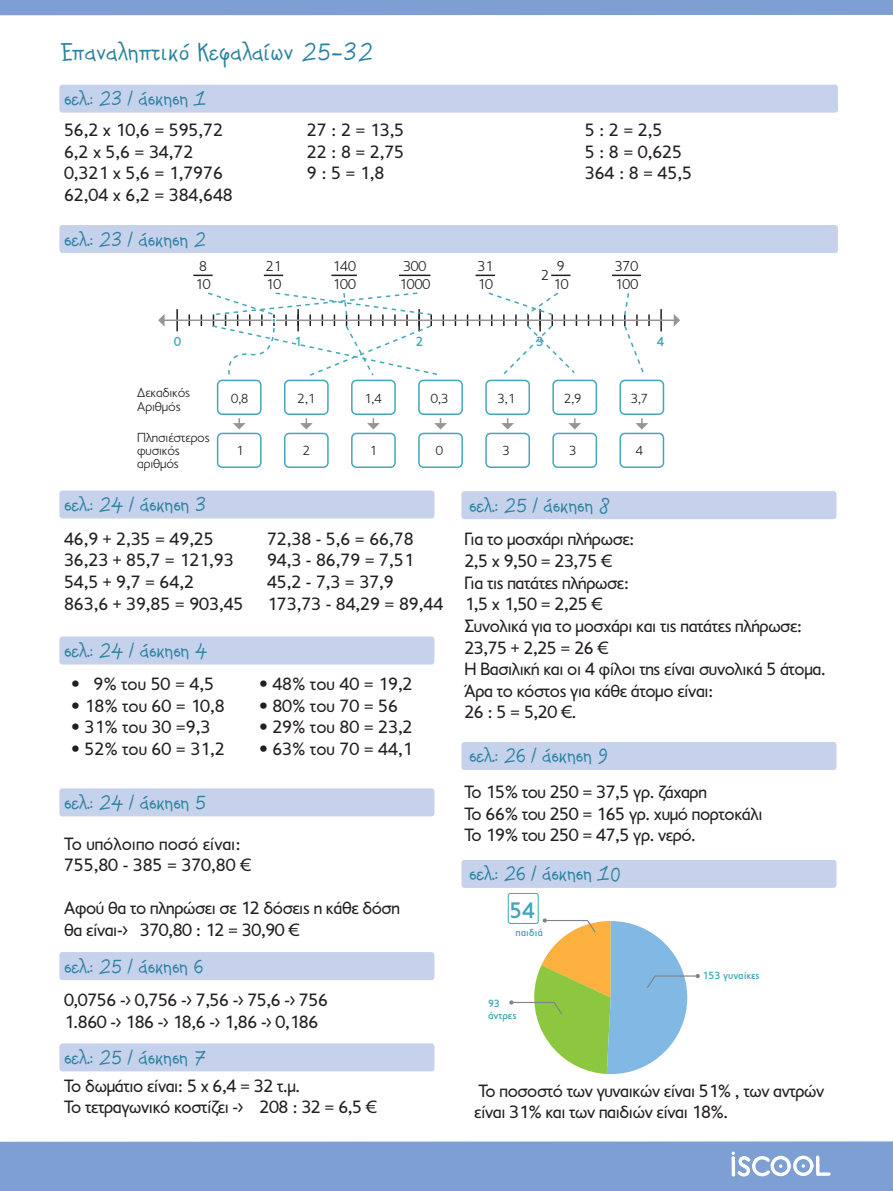
<style>
.page{position:relative;width:893px;height:1191px;background:#fff}
.page>*{position:absolute;margin:0;border:0;box-sizing:border-box;transform-origin:0 0}
.t1{font:27px "PF Kids Pro Grade Five";letter-spacing:.02em;color:#2b81a0}
.t2{font:500 22.65px "PF Transport";color:#41a8b9}
.t3{font:21.6px "PF Kids Pro Grade Five";color:#2b81a0}
.t4{font:18px/21.6px "PF Transport";letter-spacing:-.02em;color:#231f20}
.t5{font:18px/21.6px "PF Transport";color:#231f20}
.t6{font:300 14.4px/17.7px "PF Transport";color:#231f20}
.t7{font:300 13.35px/13.4px "PF Transport";letter-spacing:-.01em;color:#231f20}
.t8{font:500 13.35px "PF Transport";color:#41a8b9}
.t9{font:500 10.5px/12.8px "PF Transport";color:#41a8b9}
</style>
<div class="page">
<div style="left:0;top:1141px;width:893px;height:50px;background:#7d9fd3"></div>
<svg style="left:731px;top:1151px;width:100px;height:26px"></svg>
<div style="left:0;top:0;width:893px;height:15px;background:#7d9fd3"></div>
<div style="left:59px;top:85px;width:779px;height:28px;background:#c6d2ec;border-radius:3px"></div>
<div style="left:59px;top:225px;width:779px;height:28px;background:#c6d2ec;border-radius:3px"></div>
<div style="left:59px;top:490px;width:375px;height:28px;background:#c6d2ec;border-radius:3px"></div>
<div style="left:461px;top:491px;width:375px;height:28px;background:#c6d2ec;border-radius:3px"></div>
<div style="left:461px;top:742px;width:375px;height:28px;background:#c6d2ec;border-radius:3px"></div>
<div style="left:461px;top:860px;width:375px;height:28px;background:#c6d2ec;border-radius:3px"></div>
<svg style="left:193px;top:275px;width:20px;height:1px"></svg>
<svg style="left:264px;top:275px;width:19px;height:1px"></svg>
<svg style="left:331px;top:275px;width:26px;height:1px"></svg>
<hr style="left:399px;top:275px;width:31px;height:1px;background:#231f20">
<svg style="left:476px;top:275px;width:19px;height:1px"></svg>
<svg style="left:551px;top:275px;width:19px;height:1px"></svg>
<svg style="left:612px;top:275px;width:29px;height:1px"></svg>
<div style="left:217px;top:380px;width:45px;height:35px;border:2px solid #41a8b9;border-radius:5px"></div>
<div style="left:217px;top:433px;width:45px;height:35px;border:2px solid #41a8b9;border-radius:5px"></div>
<svg style="left:233px;top:418px;width:13px;height:11px"></svg>
<div style="left:284px;top:380px;width:45px;height:35px;border:2px solid #41a8b9;border-radius:5px"></div>
<div style="left:284px;top:433px;width:45px;height:35px;border:2px solid #41a8b9;border-radius:5px"></div>
<svg style="left:300px;top:418px;width:13px;height:11px"></svg>
<div style="left:351px;top:380px;width:45px;height:35px;border:2px solid #41a8b9;border-radius:5px"></div>
<div style="left:351px;top:433px;width:45px;height:35px;border:2px solid #41a8b9;border-radius:5px"></div>
<svg style="left:367px;top:418px;width:13px;height:11px"></svg>
<div style="left:418px;top:380px;width:45px;height:35px;border:2px solid #41a8b9;border-radius:5px"></div>
<div style="left:418px;top:433px;width:45px;height:35px;border:2px solid #41a8b9;border-radius:5px"></div>
<svg style="left:434px;top:418px;width:13px;height:11px"></svg>
<div style="left:485px;top:380px;width:45px;height:35px;border:2px solid #41a8b9;border-radius:5px"></div>
<div style="left:485px;top:433px;width:45px;height:35px;border:2px solid #41a8b9;border-radius:5px"></div>
<svg style="left:501px;top:418px;width:13px;height:11px"></svg>
<div style="left:552px;top:380px;width:45px;height:35px;border:2px solid #41a8b9;border-radius:5px"></div>
<div style="left:552px;top:433px;width:45px;height:35px;border:2px solid #41a8b9;border-radius:5px"></div>
<svg style="left:568px;top:418px;width:13px;height:11px"></svg>
<div style="left:619px;top:380px;width:45px;height:35px;border:2px solid #41a8b9;border-radius:5px"></div>
<div style="left:619px;top:433px;width:45px;height:35px;border:2px solid #41a8b9;border-radius:5px"></div>
<svg style="left:635px;top:418px;width:13px;height:11px"></svg>
<hr style="left:176px;top:309px;width:2px;height:22px;background:#231f20">
<hr style="left:660px;top:309px;width:2px;height:22px;background:#231f20">
<hr style="left:164px;top:319px;width:511px;height:2px;background:#939598">
<svg style="left:158px;top:314px;width:7px;height:13px"></svg>
<svg style="left:674px;top:314px;width:6px;height:12px"></svg>
<svg style="left:201px;top:292px;width:243px;height:84px"></svg>
<svg style="left:487px;top:292px;width:90px;height:83px"></svg>
<svg style="left:623px;top:293px;width:27px;height:80px"></svg>
<div style="left:59px;top:636px;width:375px;height:28px;background:#c6d2ec;border-radius:3px"></div>
<div style="left:59px;top:788px;width:375px;height:28px;background:#c6d2ec;border-radius:3px"></div>
<div style="left:59px;top:952px;width:375px;height:28px;background:#c6d2ec;border-radius:3px"></div>
<div style="left:59px;top:1043px;width:375px;height:28px;background:#c6d2ec;border-radius:3px"></div>
<svg style="left:509px;top:918px;width:191px;height:156px"></svg>
<div style="left:508px;top:893px;width:30px;height:30px;background:#fff;border-radius:2px"></div>
<div style="left:508px;top:893px;width:31px;height:30px;border:1px solid #41a8b9;border-radius:2px"></div>
<h1 class="t1" style="left:61px;top:30px;width:313px">Επαναληπτικό Κεφαλαίων 25-32</h1>
<p class="t3" style="left:64px;top:81px;width:143px">σελ.: 23 / άσκηση 1</p>
<p class="t5" style="left:64px;top:119px;width:170px">56,2 χ 10,6 = 595,72<br>6,2 χ 5,6 = 34,72<br>0,321 χ 5,6 = 1,7976<br>62,04 χ 6,2 = 384,648</p>
<p class="t3" style="left:64px;top:221px;width:143px">σελ.: 23 / άσκηση 2</p>
<p class="t4" style="left:307px;top:119px;width:99px;text-align:justify">27 : 2 = 13,5<br>22 : 8 = 2,75<br>9 : 5 = 1,8</p>
<p class="t4" style="left:585px;top:119px;width:109px">5 : 2 = 2,5<br>5 : 8 = 0,625<br>364 : 8 = 45,5</p>
<p class="t6" style="left:195px;top:257px;width:17px">8<br>10</p>
<p class="t6" style="left:266px;top:257px;width:17px">21<br>10</p>
<p class="t6" style="left:332px;top:257px;width:25px">140<br>100</p>
<p class="t6" style="left:399px;top:257px;width:33px">300<br>1000</p>
<p class="t6" style="left:477px;top:257px;width:17px">31<br>10</p>
<p class="t6" style="left:553px;top:257px;width:17px">9<br>10</p>
<p class="t6" style="left:541px;top:266px;width:9px">2</p>
<p class="t6" style="left:615px;top:257px;width:25px">370<br>100</p>
<p class="t8" style="left:174px;top:334px;width:9px">0</p>
<p class="t8" style="left:294px;top:334px;width:9px">1</p>
<p class="t8" style="left:416px;top:334px;width:9px">2</p>
<p class="t8" style="left:536px;top:334px;width:9px">3</p>
<p class="t8" style="left:657px;top:334px;width:9px">4</p>
<p class="t7" style="left:137px;top:386px;width:54px">∆εκαδικός<br>Αριθµός</p>
<p class="t7" style="left:137px;top:430px;width:74px">Πλησιέστερος φυσικός αριθµός</p>
<p class="t7" style="left:231px;top:392px;width:19px">0,8</p>
<p class="t7" style="left:236px;top:443px;width:9px">1</p>
<p class="t7" style="left:298px;top:392px;width:19px">2,1</p>
<p class="t7" style="left:303px;top:443px;width:9px">2</p>
<p class="t7" style="left:364px;top:392px;width:19px">1,4</p>
<p class="t7" style="left:369px;top:443px;width:9px">1</p>
<p class="t7" style="left:431px;top:392px;width:19px">0,3</p>
<p class="t7" style="left:436px;top:443px;width:9px">0</p>
<p class="t3" style="left:64px;top:487px;width:144px">σελ.: 24 / άσκηση 3</p>
<p class="t5" style="left:64px;top:528px;width:181px">46,9 + 2,35 = 49,25<br>36,23 + 85,7 = 121,93<br>54,5 + 9,7 = 64,2<br>863,6 + 39,85 = 903,45</p>
<p class="t5" style="left:267px;top:528px;width:178px">72,38 - 5,6 = 66,78<br>94,3 - 86,79 = 7,51<br>45,2 - 7,3 = 37,9<br>173,73 - 84,29 = 89,44</p>
<p class="t3" style="left:64px;top:633px;width:145px">σελ.: 24 / άσκηση 4</p>
<p class="t4" style="left:71px;top:673px;width:144px">• 9% του 50 = 4,5</p>
<p class="t4" style="left:71px;top:695px;width:155px">• 18% του 60 = 10,8</p>
<p class="t4" style="left:71px;top:716px;width:141px">• 31% του 30 =9,3</p>
<p class="t4" style="left:71px;top:738px;width:155px">• 52% του 60 = 31,2</p>
<p class="t4" style="left:259px;top:673px;width:155px">• 48% του 40 = 19,2</p>
<p class="t4" style="left:259px;top:695px;width:140px">• 80% του 70 = 56</p>
<p class="t4" style="left:259px;top:716px;width:155px">• 29% του 80 = 23,2</p>
<p class="t4" style="left:259px;top:738px;width:155px">• 63% του 70 = 44,1</p>
<p class="t3" style="left:64px;top:784px;width:144px">σελ.: 24 / άσκηση 5</p>
<p class="t5" style="left:64px;top:832px;width:189px">Το υπόλοιπο ποσό είναι:<br>755,80 - 385 = 370,80 €</p>
<p class="t4" style="left:64px;top:897px;width:337px">Αφού θα το πληρώσει σε 12 δόσεις η κάθε δόση θα είναι-&gt; 370,80 : 12 = 30,90 €</p>
<p class="t3" style="left:64px;top:948px;width:141px">σελ.: 25 / άσκηση 6</p>
<p class="t4" style="left:64px;top:989px;width:265px">0,0756 -&gt; 0,756 -&gt; 7,56 -&gt; 75,6 -&gt; 756<br>1.860 -&gt; 186 -&gt; 18,6 -&gt; 1,86 -&gt; 0,186</p>
<p class="t3" style="left:64px;top:1039px;width:143px">σελ.: 25 / άσκηση 7</p>
<p class="t4" style="left:64px;top:1074px;width:314px">Το δωµάτιο είναι: 5 χ 6,4 = 32 τ.µ.<br>Το τετραγωνικό κοστίζει -&gt; 208 : 32 = 6,5 €</p>
<p class="t7" style="left:497px;top:392px;width:19px">3,1</p>
<p class="t7" style="left:564px;top:392px;width:19px">2,9</p>
<p class="t7" style="left:631px;top:392px;width:19px">3,7</p>
<p class="t7" style="left:503px;top:443px;width:9px">3</p>
<p class="t7" style="left:569px;top:443px;width:9px">3</p>
<p class="t7" style="left:636px;top:443px;width:9px">4</p>
<p class="t3" style="left:469px;top:487px;width:143px">σελ.: 25 / άσκηση 8</p>
<p class="t4" style="left:464px;top:528px;width:363px">Για το µοσχάρι πλήρωσε:<br>2,5 χ 9,50 = 23,75 €<br>Για τις πατάτες πλήρωσε:<br>1,5 χ 1,50 = 2,25 €<br>Συνολικά για το µοσχάρι και τις πατάτες πλήρωσε:<br>23,75 + 2,25 = 26 €<br>Η Βασιλική και οι 4 φίλοι της είναι συνολικά 5 άτοµα.<br>Άρα το κόστος για κάθε άτοµο είναι:<br>26 : 5 = 5,20 €.</p>
<p class="t3" style="left:469px;top:738px;width:141px">σελ.: 26 / άσκηση 9</p>
<p class="t4" style="left:464px;top:781px;width:300px">Το 15% του 250 = 37,5 γρ. ζάχαρη<br>Το 66% του 250 = 165 γρ. χυµό πορτοκάλι<br>Το 19% του 250 = 47,5 γρ. νερό.</p>
<p class="t3" style="left:469px;top:856px;width:153px">σελ.: 26 / άσκηση 10</p>
<p class="t2" style="left:509px;top:897px;width:27px">54</p>
<p class="t9" style="left:515px;top:925px;width:29px">παιδιά</p>
<p class="t9" style="left:488px;top:996px;width:30px">93 άντρες</p>
<p class="t9" style="left:703px;top:969px;width:59px">153 γυναίκες</p>
<p class="t4" style="left:474px;top:1079px;width:352px">Το ποσοστό των γυναικών είναι 51% , των αντρών είναι 31% και των παιδιών είναι 18%.</p>
</div>
